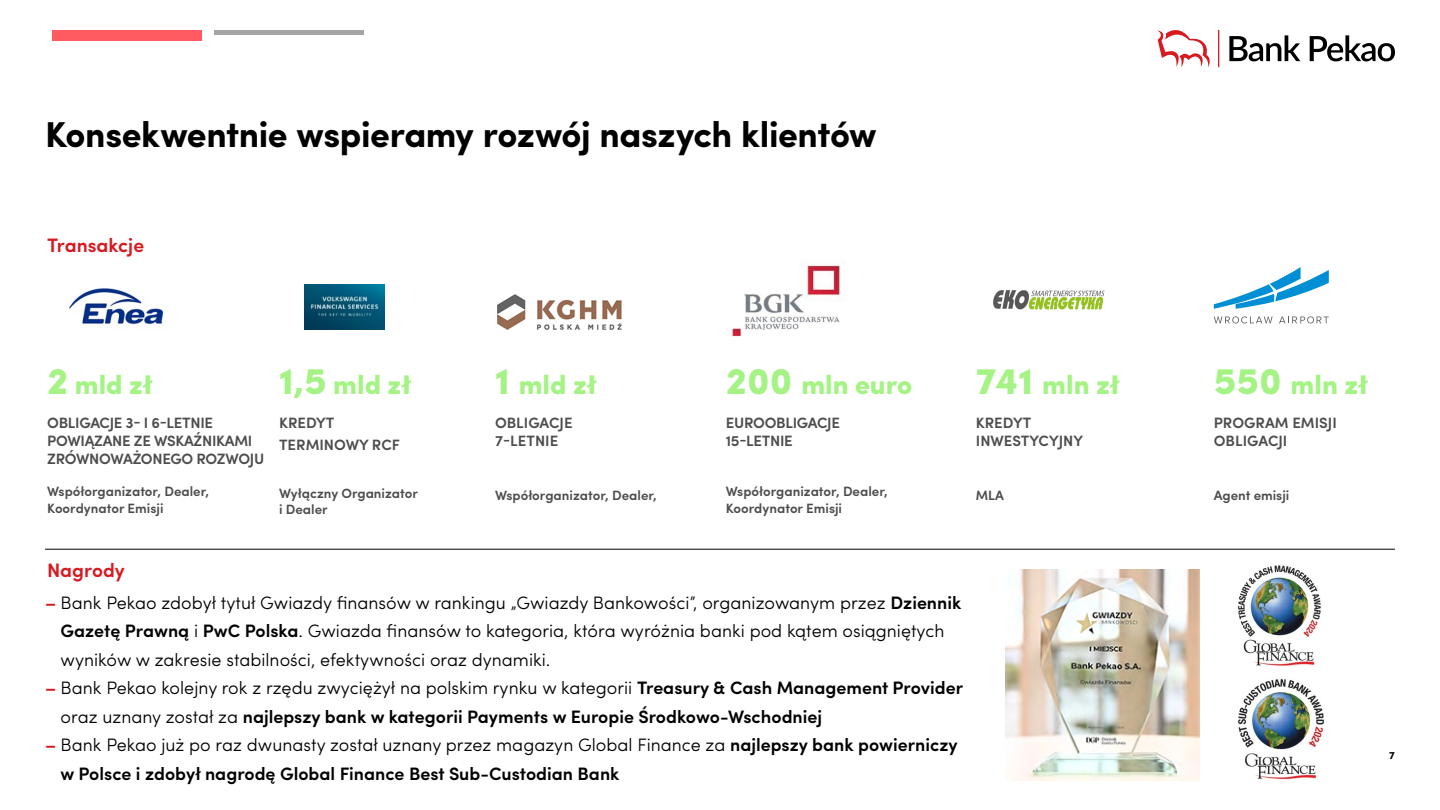
<style>
.page{position:relative;width:1440px;height:810px;background:#fff}
.page>*{position:absolute;margin:0;border:0;box-sizing:border-box;transform-origin:0 0}
.t1{font:700 36px "Sofia Pro";letter-spacing:-.015em;color:#000}
.t2{font:900 27px "Sofia Pro";color:#a4f384}
.t3{font:600 19.5px "Sofia Pro";color:#d71920}
.t4{font:600 18px/28.5px "Sofia Pro";color:#000}
.t5{font:300 18px/28.5px "Sofia Pro";color:#000}
.t6{font:600 15px/18px "Sofia Pro";letter-spacing:-.02em;color:#4d4d4d}
.t7{font:600 15px/18px "Sofia Pro";color:#4d4d4d}
.t8{font:600 13.5px/16.2px "Sofia Pro";color:#4d4d4d}
.t9{font:700 10.5px "Sofia Pro";color:#000}
.s1{font-size:37.5px}
.s2{font-weight:600;color:#d71920}
.s3{font-weight:600}
.s4{color:#d71920}
.s5{font-weight:300}
</style>
<div class="page">
<hr style="left:1218px;top:30px;width:1px;height:37px;background:#d71920">
<svg style="left:1157px;top:30px;width:53px;height:37px"></svg>
<svg style="left:1229px;top:35px;width:71px;height:26px"></svg>
<svg style="left:1310px;top:35px;width:85px;height:26px"></svg>
<hr style="left:45px;top:549px;width:1350px;height:1px;background:#000">
<div style="left:52px;top:30px;width:150px;height:10px;background:#ff5b60"></div>
<hr style="left:214px;top:30px;width:150px;height:4px;background:#a6a5a5">
<img style="left:69px;top:288px;width:95px;height:37px">
<img style="left:497px;top:294px;width:125px;height:36px">
<img style="left:730px;top:262px;width:113px;height:75px">
<img style="left:304px;top:285px;width:81px;height:44px">
<img style="left:993px;top:290px;width:112px;height:20px">
<img style="left:1238px;top:565px;width:83px;height:101px">
<img style="left:1238px;top:679px;width:86px;height:101px">
<svg style="left:1279px;top:316px;width:50px;height:8px"></svg>
<svg style="left:1214px;top:316px;width:59px;height:7px"></svg>
<svg style="left:1214px;top:267px;width:115px;height:42px"></svg>
<img style="left:1005px;top:569px;width:195px;height:212px">
<h1 class="t1" style="left:45px;top:107px;width:833px">Konsekwentnie wspieramy rozwój naszych klientów</h1>
<p class="t3" style="left:47px;top:231px;width:98px">Transakcje</p>
<h2 class="t2" style="left:47px;top:363px;width:107px"><span class="s1">2</span> mld zł</h2>
<p class="t6" style="left:47px;top:413px;width:219px">OBLIGACJE 3- I 6-LETNIE<br>POWIĄZANE ZE WSKAŹNIKAMI<br>ZRÓWNOWAŻONEGO ROZWOJU</p>
<p class="t8" style="left:47px;top:483px;width:163px">Współorganizator, Dealer,<br>Koordynator Emisji</p>
<h2 class="t2" style="left:279px;top:363px;width:133px"><span class="s1">1,5</span> mld zł</h2>
<p class="t7" style="left:279px;top:411px;width:122px;line-height:21.6px">KREDYT<br>TERMINOWY RCF</p>
<p class="t8" style="left:279px;top:485px;width:140px">Wyłączny Organizator i Dealer</p>
<h2 class="t2" style="left:495px;top:363px;width:103px"><span class="s1">1</span> mld zł</h2>
<p class="t7" style="left:495px;top:413px;width:79px">OBLIGACJE<br>7-LETNIE</p>
<p class="t8" style="left:495px;top:486px;width:163px">Współorganizator, Dealer,</p>
<h2 class="t2" style="left:726px;top:363px;width:188px"><span class="s1">200</span> mln euro</h2>
<p class="t6" style="left:726px;top:413px;width:116px">EUROOBLIGACJE<br>15-LETNIE</p>
<p class="t8" style="left:726px;top:483px;width:163px">Współorganizator, Dealer,<br>Koordynator Emisji</p>
<h2 class="t2" style="left:976px;top:363px;width:145px"><span class="s1">741</span> mln zł</h2>
<p class="t7" style="left:976px;top:413px;width:109px">KREDYT<br>INWESTYCYJNY</p>
<p class="t8" style="left:976px;top:486px;width:30px">MLA</p>
<p class="t3" style="left:47px;top:555px;width:79px">Nagrody</p>
<p class="t5" style="left:61px;top:587px;width:902px;text-indent:-16px"><span class="s2">–</span> Bank Pekao zdobył tytuł Gwiazdy finansów w rankingu „Gwiazdy Bankowości”, organizowanym przez <span class="s3">Dziennik<br>Gazetę Prawną</span> i <span class="s3">PwC Polska</span>. Gwiazda finansów to kategoria, która wyróżnia banki pod kątem osiągniętych wyników w zakresie stabilności, efektywności oraz dynamiki.</p>
<p class="t4" style="left:61px;top:673px;width:904px;text-indent:-16px"><span class="s4">–</span> <span class="s5">Bank Pekao kolejny rok z rzędu zwyciężył na polskim rynku w kategorii</span> Treasury &amp; Cash Management Provider <span class="s5">oraz uznany został za</span> najlepszy bank w kategorii Payments w Europie Środkowo-Wschodniej</p>
<p class="t4" style="left:61px;top:730px;width:899px;text-indent:-16px"><span class="s4">–</span> <span class="s5">Bank Pekao już po raz dwunasty został uznany przez magazyn Global Finance za</span> najlepszy bank powierniczy w Polsce i zdobył nagrodę Global Finance Best Sub-Custodian Bank</p>
<h2 class="t2" style="left:1214px;top:363px;width:155px"><span class="s1">550</span> mln zł</h2>
<p class="t7" style="left:1214px;top:413px;width:125px">PROGRAM EMISJI<br>OBLIGACJI</p>
<p class="t8" style="left:1214px;top:486px;width:77px">Agent emisji</p>
<p class="t9" style="left:1389px;top:747px;width:7px">7</p>
</div>
